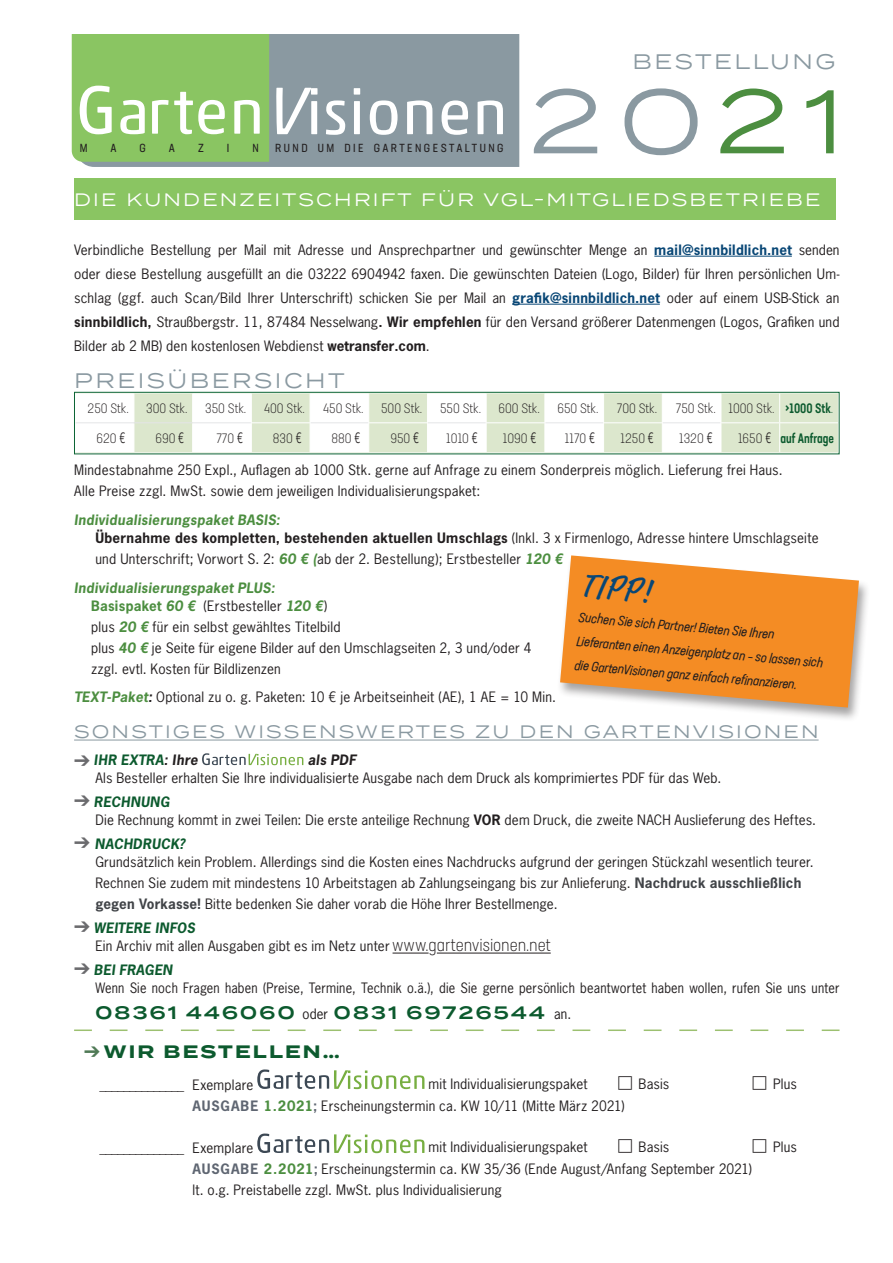
<style>
.page{position:relative;width:893px;height:1263px;background:#fff}
.page>*{position:absolute;margin:0;border:0;box-sizing:border-box;transform-origin:0 0}
.t1{font:90px "Termina";color:#8a99a1}
.t2{font:36px "Market OT";color:#094776}
.t3{font:21px "Termina";letter-spacing:.12em;color:#8a99a1}
.t4{font:18px "Termina";letter-spacing:.12em;color:#fff}
.t5{font:18px "Termina";letter-spacing:.12em;color:#8a99a1}
.t6{font:600 18px "Termina";color:#0c5a2e}
.t7{font:700 18px "Termina";letter-spacing:.12em;color:#0c5a2e}
.t8{font:13.5px/21px "News Gothic Std";letter-spacing:.015em;color:#231f20}
.t9{font:300 condensed 13.5px "Neusa Next Std";color:#231f20}
.t10{font:700 13.5px/18px "News Gothic Std";letter-spacing:.025em;color:#231f20}
.t11{font:13.5px/18px "News Gothic Std";letter-spacing:.015em;color:#231f20;scale:.94 1}
.t12{font:italic condensed 13.5px/24px "Neusa Next Std";color:#231f20}
.t13{font:500 condensed 13.5px "Neusa Next Std";color:#0c5a2e;scale:.9 1}
.t14{font:italic 700 13.5px "News Gothic Std";letter-spacing:.02em;color:#0c5a2e}
.t15{font:italic 700 13.5px "News Gothic Std";letter-spacing:.025em;color:#231f20}
.t16{font:condensed 11.55px "Neusa Next Std";letter-spacing:.21em;color:#231f20}
.s1{color:#4c8e40}
.s2{font-weight:700;color:#094776}
.s3{font-weight:700}
.s4{font-weight:500;color:#0c5a2e}
.s5{color:#0c5a2e}
.s6{font-family:"News Gothic Std";font-weight:400;font-stretch:normal}
.s7{font-weight:300;color:#231f20}
.s8{font-family:"News Gothic Std";font-weight:400;font-stretch:normal;color:#231f20}
.s9{font-style:italic;color:#4c8e40}
.s10{font-weight:400}
.s11{font-weight:700;font-style:italic;color:#4c8e40}
.s12{font-weight:700;color:#4c8e40}
.s13{font-weight:700;font-style:italic}
.s14{color:#6b6b6e}
.s15{color:#231f20}
.s16{font-weight:700;font-style:italic;color:#0c5a2e}
.s17{font-weight:700;color:#414448}
.s18{font-family:"Neusa Next Std";font-weight:300;font-stretch:condensed;font-size:18px}
.s19{font-family:"News Gothic Std";font-weight:400;font-size:13.5px;color:#231f20}
.s20{color:#507a56}
.s21{font-weight:700;color:#5f6672}
</style>
<div class="page">
<hr style="left:74px;top:739px;width:745px;height:1px;background:#8a99a1">
<hr style="left:393px;top:952px;width:36px;height:1px;background:#231f20">
<hr style="left:437px;top:952px;width:114px;height:1px;background:#231f20">
<svg style="left:74px;top:1029px;width:765px;height:2px"></svg>
<hr style="left:76px;top:422px;width:58px;height:1px;background:#e4e5e7">
<svg style="left:134px;top:394px;width:703px;height:58px"></svg>
<hr style="left:721px;top:422px;width:59px;height:1px;background:#fff">
<hr style="left:780px;top:422px;width:59px;height:1px;background:#fff">
<div style="left:74px;top:392px;width:765px;height:62px;border:1px solid #0c6435"></div>
<svg style="left:202px;top:753px;width:101px;height:12px"></svg>
<svg style="left:257px;top:1069px;width:167px;height:20px"></svg>
<svg style="left:257px;top:1133px;width:167px;height:20px"></svg>
<div style="left:74px;top:178px;width:762px;height:42px;background:#8ac562"></div>
<div style="left:82px;top:34px;width:437px;height:133px;background:#8a99a1"></div>
<svg style="left:276px;top:88px;width:227px;height:47px"></svg>
<svg style="left:72px;top:34px;width:197px;height:128px;background:#96ca72"></svg>
<hr style="left:654px;top:256px;width:138px;height:1px;background:#094776">
<hr style="left:512px;top:304px;width:148px;height:1px;background:#094776">
<div style="left:557px;top:555px;width:314px;height:167px;background:#231f20;opacity:.41"></div>
<svg style="left:560px;top:555px;width:299px;height:152px;background:#f29d49"></svg>
<p class="t16" style="left:80px;top:141px;width:9px">M</p>
<p class="t16" style="left:111px;top:141px;width:8px">A</p>
<p class="t16" style="left:140px;top:141px;width:8px">G</p>
<p class="t16" style="left:169px;top:141px;width:8px">A</p>
<p class="t16" style="left:198px;top:141px;width:7px">Z</p>
<p class="t16" style="left:227px;top:141px;width:4px">I</p>
<p class="t16" style="left:253px;top:141px;width:8px">N</p>
<p class="t16" style="left:275px;top:141px;width:230px">RUND UM DIE GARTENGESTALTUNG</p>
<h3 class="t3" style="left:632px;top:46px;width:205px">BESTELLUNG</h3>
<h1 class="t1" style="left:529px;top:56px;width:316px">20<span class="s1">21</span></h1>
<h3 class="t4" style="left:74px;top:186px;width:748px">DIE KUNDENZEITSCHRIFT FÜR VGL-MITGLIEDSBETRIEBE</h3>
<p class="t8" style="left:74px;top:238px;width:767px;line-height:24px;text-align:justify">Verbindliche Bestellung per Mail mit Adresse und Ansprechpartner und gewünschter Menge an <span class="s2">mail@sinnbildlich.net</span> senden oder diese Bestellung ausgefüllt an die 03222 6904942 faxen. Die gewünschten Dateien (Logo, Bilder) für Ihren persönlichen Um&shy;schlag (ggf. auch Scan/Bild Ihrer Unterschrift) schicken Sie per Mail an <span class="s2">grafik@sinnbildlich.net</span> oder auf einem USB-Stick an <span class="s3">sinnbildlich,</span> Straußbergstr. 11, 87484 Nesselwang<span class="s3">. Wir empfehlen</span> für den Versand größerer Datenmengen (Logos, Grafiken und Bilder ab 2 MB) den kostenlosen Webdienst <span class="s3">wetransfer.com</span>.</p>
<h3 class="t3" style="left:74px;top:365px;width:272px">PREISÜBERSICHT</h3>
<p class="t9" style="left:88px;top:400px;width:43px">250 Stk.</p>
<p class="t9" style="left:146px;top:400px;width:43px">300 Stk.</p>
<p class="t9" style="left:205px;top:400px;width:42px">350 Stk.</p>
<p class="t9" style="left:264px;top:400px;width:42px">400 Stk.</p>
<p class="t9" style="left:323px;top:400px;width:42px">450 Stk.</p>
<p class="t9" style="left:381px;top:400px;width:43px">500 Stk.</p>
<p class="t9" style="left:440px;top:400px;width:42px">550 Stk.</p>
<p class="t9" style="left:498px;top:400px;width:43px">600 Stk.</p>
<p class="t9" style="left:557px;top:400px;width:43px">650 Stk.</p>
<p class="t9" style="left:617px;top:400px;width:42px">700 Stk.</p>
<p class="t9" style="left:676px;top:400px;width:159px">750 Stk. 1000 Stk. <span class="s4">&gt;1000 Stk</span><span class="s5">.</span></p>
<p class="t9" style="left:97px;top:430px;width:30px">620 <span class="s6">€</span></p>
<p class="t9" style="left:156px;top:430px;width:30px">690 <span class="s6">€</span></p>
<p class="t9" style="left:216px;top:430px;width:28px">770 <span class="s6">€</span></p>
<p class="t9" style="left:273px;top:430px;width:30px">830 <span class="s6">€</span></p>
<p class="t9" style="left:331px;top:430px;width:30px">880 <span class="s6">€</span></p>
<p class="t9" style="left:390px;top:430px;width:30px">950 <span class="s6">€</span></p>
<p class="t9" style="left:446px;top:430px;width:33px">1010 <span class="s6">€</span></p>
<p class="t9" style="left:503px;top:430px;width:35px">1090 <span class="s6">€</span></p>
<p class="t9" style="left:565px;top:430px;width:32px">1170 <span class="s6">€</span></p>
<p class="t9" style="left:621px;top:430px;width:35px">1250 <span class="s6">€</span></p>
<p class="t9" style="left:679px;top:430px;width:35px">1320 <span class="s6">€</span></p>
<p class="t13" style="left:738px;top:430px;width:108px"><span class="s7">1650</span> <span class="s8">€</span> auf Anfrage</p>
<p class="t8" style="left:74px;top:459px;width:710px">Mindestabnahme 250 Expl., Auflagen ab 1000 Stk. gerne auf Anfrage zu einem Sonderpreis möglich. Lieferung frei Haus.<br>Alle Preise zzgl. MwSt. sowie dem jeweiligen Individualisierungspaket:</p>
<p class="t10" style="left:95px;top:511px;width:725px;text-indent:-21px"><span class="s9">Individualisierungspaket BASIS:<br></span>Übernahme des kompletten, bestehenden aktuellen Umschlags <span class="s10">(Inkl. 3 x Firmenlogo, Adresse hintere Umschlagseite</span></p>
<p class="t8" style="left:74px;top:545px;width:490px;line-height:28.2px;text-indent:21px">und Unterschrift; Vorwort S. 2: <span class="s11">60 € (</span>ab der 2. Bestellung); Erstbesteller <span class="s11">120 €<br>Individualisierungspaket PLUS:</span></p>
<p class="t8" style="left:91px;top:595px;width:442px"><span class="s12">Basispaket</span> <span class="s11">60 €</span> (Erstbesteller <span class="s11">120 €</span>)<br>plus <span class="s11">20 €</span> für ein selbst gewähltes Titelbild<br>plus <span class="s11">40 €</span> je Seite für eigene Bilder auf den Umschlagseiten 2, 3 und/oder 4 zzgl. evtl. Kosten für Bildlizenzen</p>
<p class="t8" style="left:74px;top:686px;width:483px"><span class="s11">TEXT-Paket</span><span class="s13">:</span> Optional zu o. g. Paketen: 10 € je Arbeitseinheit (AE), 1 AE = 10 Min.</p>
<h3 class="t5" style="left:74px;top:719px;width:746px">SONSTIGES WISSENSWERTES ZU DEN GARTENVISIONEN</h3>
<p class="t14" style="left:74px;top:751px;width:125px"><span class="s14">➔</span> IHR EXTRA<span class="s15">: Ihre</span></p>
<p class="t15" style="left:308px;top:751px;width:50px">als PDF</p>
<p class="t8" style="left:95px;top:767px;width:627px">Als Besteller erhalten Sie Ihre individualisierte Ausgabe nach dem Druck als komprimiertes PDF für das Web.</p>
<p class="t8" style="left:95px;top:793px;width:722px;line-height:18px;text-indent:-21px"><span class="s14">➔</span> <span class="s16">RECHNUNG<br></span>Die Rechnung kommt in zwei Teilen: Die erste anteilige Rechnung <span class="s3">VOR</span> dem Druck, die zweite NACH Auslieferung des Heftes.</p>
<p class="t8" style="left:95px;top:835px;width:720px;line-height:18px;text-indent:-21px"><span class="s14">➔</span> <span class="s16">NACHDRUCK?<br></span>Grundsätzlich kein Problem. Allerdings sind die Kosten eines Nachdrucks aufgrund der geringen Stückzahl wesentlich teurer.</p>
<p class="t8" style="left:95px;top:872px;width:707px">Rechnen Sie zudem mit mindestens 10 Arbeitstagen ab Zahlungseingang bis zur Anlieferung. <span class="s17">Nachdruck ausschließlich gegen Vorkasse!</span> Bitte bedenken Sie daher vorab die Höhe Ihrer Bestellmenge.</p>
<p class="t8" style="left:95px;top:919px;width:457px;line-height:18px;text-indent:-21px"><span class="s14">➔</span> <span class="s16">WEITERE INFOS<br></span>Ein Archiv mit allen Ausgaben gibt es im Netz unter <span class="s18">www.gartenvisionen.net</span></p>
<p class="t11" style="left:95px;top:961px;width:793px;text-indent:-21px"><span class="s14">➔</span> <span class="s16">BEI FRAGEN<br></span>Wenn Sie noch Fragen haben (Preise, Termine, Technik o.ä.), die Sie gerne persönlich beantwortet haben wollen, rufen Sie uns unter</p>
<h3 class="t6" style="left:95px;top:999px;width:478px">08361 446060 <span class="s19">oder</span> 0831 69726544 <span class="s19">an.</span></h3>
<h3 class="t7" style="left:84px;top:1038px;width:257px"><span class="s20">➔</span>WIR BESTELLEN…</h3>
<p class="t8" style="left:100px;top:1074px;width:155px">______________ Exemplare</p>
<p class="t8" style="left:428px;top:1073px;width:161px">mit Individualisierungspaket</p>
<p class="t8" style="left:639px;top:1073px;width:32px">Basis</p>
<p class="t8" style="left:773px;top:1073px;width:25px">Plus</p>
<p class="t8" style="left:193px;top:1095px;width:434px"><span class="s21">AUSGABE</span> <span class="s12">1.2021</span><span class="s21">;</span> Erscheinungstermin ca. KW 10/11 (Mitte März 2021)</p>
<p class="t8" style="left:100px;top:1137px;width:155px">______________ Exemplare</p>
<p class="t8" style="left:428px;top:1136px;width:161px">mit Individualisierungspaket</p>
<p class="t8" style="left:639px;top:1136px;width:32px">Basis</p>
<p class="t8" style="left:773px;top:1136px;width:25px">Plus</p>
<p class="t8" style="left:193px;top:1158px;width:561px"><span class="s21">AUSGABE</span> <span class="s12">2.2021</span><span class="s21">;</span> Erscheinungstermin ca. KW 35/36 (Ende August/Anfang September 2021) lt. o.g. Preistabelle zzgl. MwSt. plus Individualisierung</p>
<h2 class="t2" style="left:583px;top:563px;width:72px;rotate:5deg">TIPP!</h2>
<p class="t12" style="left:580px;top:605px;width:249px;rotate:5deg">Suchen Sie sich Partner! Bieten Sie Ihren<br>Lieferanten einen Anzeigenplatz an – so lassen sich die GartenVisionen ganz einfach refinanzieren.</p>
</div>
